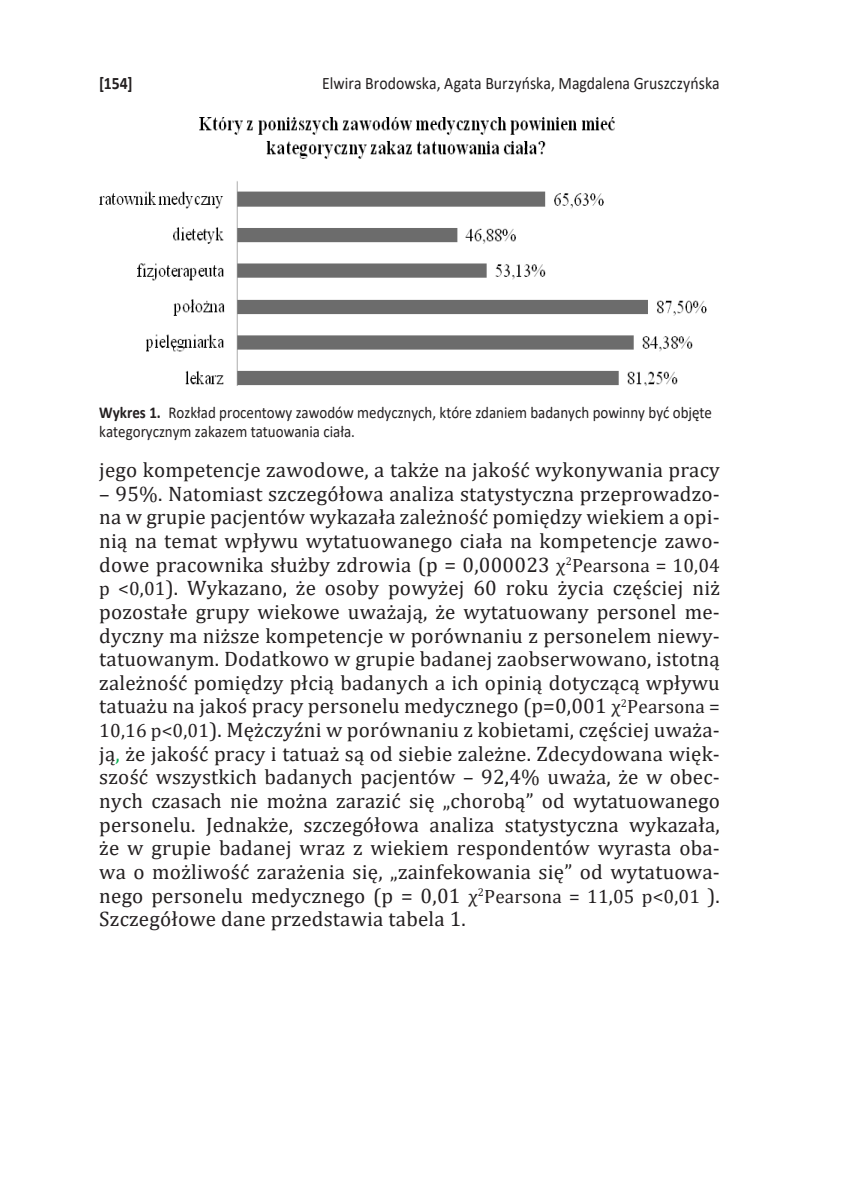
<style>
.page{position:relative;width:844px;height:1191px;background:#fff}
.page>*{position:absolute;margin:0;border:0;box-sizing:border-box;transform-origin:0 0}
.t1{font:21px/23.6px "Cambria";letter-spacing:.01em;color:#231f20;text-align:justify}
.t2{font:17.5px "Calibri";letter-spacing:.005em;color:#231f20;scale:.9 1}
.t3{font:700 17.5px "Calibri";color:#231f20;scale:.9 1}
.t4{font:16.62px/19.2px "Calibri";color:#231f20;scale:.9 1}
.s1{font-weight:700}
.s2{font-size:19.25px}
.s3{color:#00b050}
</style>
<div class="page">
<img style="left:99px;top:117px;width:608px;height:268px">
<p class="t3" style="left:99px;top:71px;width:39px">[154]</p>
<p class="t2" style="left:322px;top:71px;width:443px">Elwira Brodowska, Agata Burzyńska, Magdalena Gruszczyńska</p>
<p class="t4" style="left:99px;top:402px;width:682px"><span class="s1">Wykres 1.</span> Rozkład procentowy zawodów medycznych, które zdaniem badanych powinny być objęte kategorycznym zakazem tatuowania ciała.</p>
<p class="t1" style="left:99px;top:458px;width:622px">jego kompetencje zawodowe, a także na jakość wykonywania pracy</p>
<p class="t1" style="left:99px;top:481px;width:622px">– 95%. Natomiast szczegółowa analiza statystyczna przeprowadzo&shy;na w grupie pacjentów wykazała zależność pomiędzy wiekiem a opi&shy;nią na temat wpływu wytatuowanego ciała na kompetencje zawo&shy;dowe pracownika służby zdrowia (p = 0,000023 <span class="s2">χ</span><sup>2</sup><span class="s2">Pearsona = 10,04 p &lt;0,01</span>). Wykazano, że osoby powyżej 60 roku życia częściej niż pozostałe grupy wiekowe uważają, że wytatuowany personel me&shy;dyczny ma niższe kompetencje w porównaniu z personelem niewy&shy;tatuowanym. Dodatkowo w grupie badanej zaobserwowano, istotną zależność pomiędzy płcią badanych a ich opinią dotyczącą wpływu tatuażu na jakoś pracy personelu medycznego (p=0,001 <span class="s2">χ</span><sup>2</sup><span class="s2">Pearsona = 10,16 p&lt;0,01</span>). Mężczyźni w porównaniu z kobietami, częściej uważa&shy;ją<span class="s3">,</span> że jakość pracy i tatuaż są od siebie zależne. Zdecydowana więk&shy;szość wszystkich badanych pacjentów – 92,4% uważa, że w obec&shy;nych czasach nie można zarazić się „chorobą” od wytatuowanego personelu. Jednakże, szczegółowa analiza statystyczna wykazała, że w grupie badanej wraz z wiekiem respondentów wyrasta oba&shy;wa o możliwość zarażenia się, „zainfekowania się” od wytatuowa&shy;nego personelu medycznego (p = 0,01 <span class="s2">χ</span><sup>2</sup><span class="s2">Pearsona = 11,05 p&lt;0,01</span> ).<br>Szczegółowe dane przedstawia tabela 1.</p>
</div>
